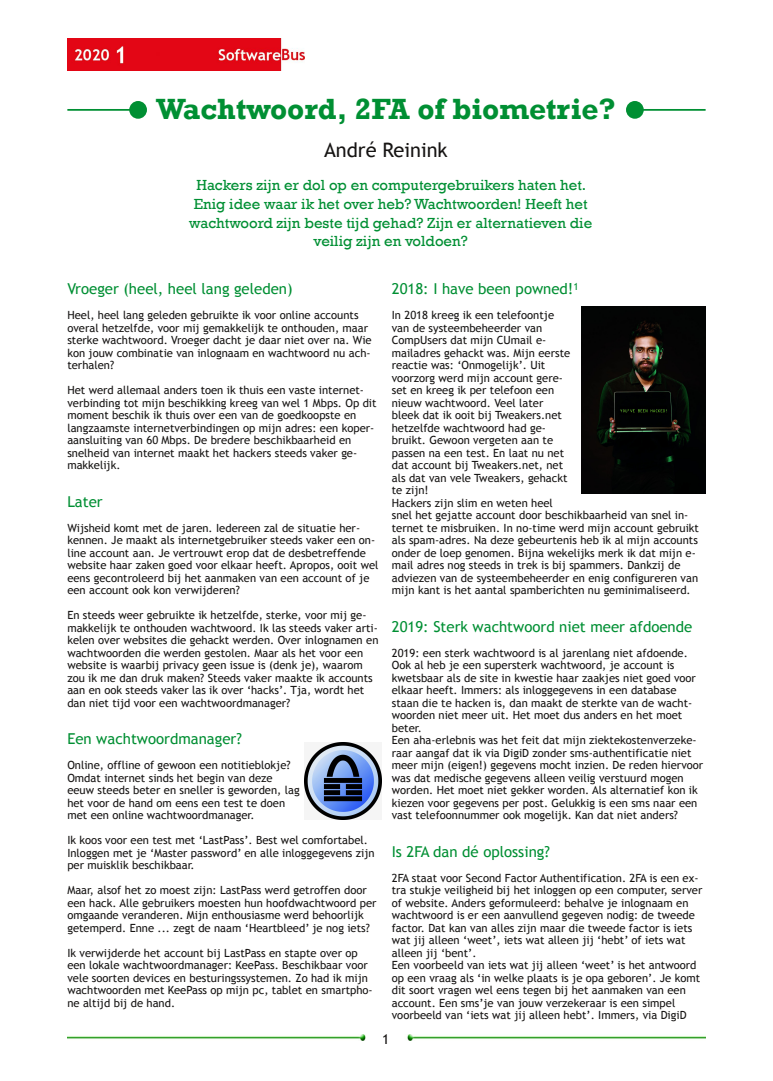
<style>
.page{position:relative;width:773px;height:1081px;background:#fff}
.page>*{position:absolute;margin:0;border:0;box-sizing:border-box;transform-origin:0 0}
.t1{font:700 30px "Rockwell";color:#008f33}
.t2{font:20px "Trebuchet MS";color:#161413}
.t3{font:15px/18.8px "Rockwell";color:#008f33;text-align:center}
.t4{font:15px "Trebuchet MS";color:#008f33}
.t5{font:13.75px "Trebuchet MS";color:#161413}
.t6{font:11.25px/12.5px "Trebuchet MS";color:#161413}
</style>
<div class="page">
<img style="left:67px;top:39px;width:237px;height:32px">
<img style="left:67px;top:1035px;width:299px;height:5px">
<img style="left:407px;top:1035px;width:298px;height:5px">
<hr style="left:634px;top:109px;width:71px;height:2px;background:#008f33">
<div style="left:626px;top:101px;width:17px;height:18px;background:#008f33;border-radius:50%"></div>
<hr style="left:67px;top:109px;width:71px;height:2px;background:#008f33">
<div style="left:129px;top:101px;width:18px;height:18px;background:#008f33;border-radius:50%"></div>
<img style="left:305px;top:743px;width:76px;height:76px">
<img style="left:581px;top:306px;width:124px;height:187px">
<h1 class="t1" style="left:156px;top:91px;width:461px">Wachtwoord, 2FA of biometrie?</h1>
<h2 class="t2" style="left:324px;top:138px;width:125px">André Reinink</h2>
<h3 class="t3" style="left:189px;top:175px;width:404px">Hackers zijn er dol op en computergebruikers haten het.<br>Enig idee waar ik het over heb? Wachtwoorden! Heeft het wachtwoord zijn beste tijd gehad? Zijn er alternatieven die veilig zijn en voldoen?</h3>
<h3 class="t4" style="left:67px;top:280px;width:227px">Vroeger (heel, heel lang geleden)</h3>
<p class="t6" style="left:67px;top:309px;width:306px">Heel, heel lang geleden gebruikte ik voor online accounts overal hetzelfde, voor mij gemakkelijk te onthouden, maar sterke wachtwoord. Vroeger dacht je daar niet over na. Wie kon jouw combinatie van inlognaam en wachtwoord nu ach‐ terhalen?</p>
<p class="t6" style="left:67px;top:384px;width:311px">Het werd allemaal anders toen ik thuis een vaste internet‐ verbinding tot mijn beschikking kreeg van wel 1 Mbps. Op dit moment beschik ik thuis over een van de goedkoopste en langzaamste internetverbindingen op mijn adres: een koper‐ aansluiting van 60 Mbps. De bredere beschikbaarheid en snelheid van internet maakt het hackers steeds vaker ge‐ makkelijk.</p>
<h3 class="t4" style="left:67px;top:493px;width:37px">Later</h3>
<p class="t6" style="left:67px;top:521px;width:312px">Wijsheid komt met de jaren. Iedereen zal de situatie her‐ kennen. Je maakt als internetgebruiker steeds vaker een on‐ line account aan. Je vertrouwt erop dat de desbetreffende website haar zaken goed voor elkaar heeft. Apropos, ooit wel eens gecontroleerd bij het aanmaken van een account of je een account ook kon verwijderen?</p>
<p class="t6" style="left:67px;top:609px;width:312px">En steeds weer gebruikte ik hetzelfde, sterke, voor mij ge‐ makkelijk te onthouden wachtwoord. Ik las steeds vaker arti‐ kelen over websites die gehackt werden. Over inlognamen en wachtwoorden die werden gestolen. Maar als het voor een website is waarbij privacy geen issue is (denk je), waarom zou ik me dan druk maken? Steeds vaker maakte ik accounts aan en ook steeds vaker las ik over ‘hacks’. Tja, wordt het dan niet tijd voor een wachtwoordmanager?</p>
<h3 class="t4" style="left:67px;top:730px;width:176px">Een wachtwoordmanager?</h3>
<p class="t6" style="left:67px;top:759px;width:234px">Online, offline of gewoon een notitieblokje?<br>Omdat internet sinds het begin van deze eeuw steeds beter en sneller is geworden, lag het voor de hand om eens een test te doen met een online wachtwoordmanager.</p>
<p class="t6" style="left:67px;top:834px;width:309px">Ik koos voor een test met ‘LastPass’. Best wel comfortabel.<br>Inloggen met je ‘Master password’ en alle inloggegevens zijn per muisklik beschikbaar.</p>
<p class="t6" style="left:67px;top:884px;width:311px">Maar, alsof het zo moest zijn: LastPass werd getroffen door een hack. Alle gebruikers moesten hun hoofdwachtwoord per omgaande veranderen. Mijn enthousiasme werd behoorlijk getemperd. Enne ... zegt de naam ‘Heartbleed’ je nog iets?</p>
<p class="t6" style="left:67px;top:946px;width:307px">Ik verwijderde het account bij LastPass en stapte over op een lokale wachtwoordmanager: KeePass. Beschikbaar voor vele soorten devices en besturingssystemen. Zo had ik mijn wachtwoorden met KeePass op mijn pc, tablet en smartpho‐ ne altijd bij de hand.</p>
<h3 class="t4" style="left:392px;top:280px;width:188px">2018: I have been powned!<sup>1</sup></h3>
<p class="t6" style="left:392px;top:309px;width:309px">In 2018 kreeg ik een telefoontje<br>van de systeembeheerder van<br>CompUsers dat mijn CUmail e‐<br>mailadres gehackt was. Mijn eerste<br>reactie was: ‘Onmogelijk’. Uit<br>voorzorg werd mijn account gere‐<br>set en kreeg ik per telefoon een<br>nieuw wachtwoord. Veel later<br>bleek dat ik ooit bij Tweakers.net<br>hetzelfde wachtwoord had ge‐<br>bruikt. Gewoon vergeten aan te<br>passen na een test. En laat nu net<br>dat account bij Tweakers.net, net<br>als dat van vele Tweakers, gehackt<br>te zijn!<br>Hackers zijn slim en weten heel<br>snel het gejatte account door beschikbaarheid van snel in‐ ternet te misbruiken. In no‐time werd mijn account gebruikt als spam‐adres. Na deze gebeurtenis heb ik al mijn accounts onder de loep genomen. Bijna wekelijks merk ik dat mijn e‐ mail adres nog steeds in trek is bij spammers. Dankzij de adviezen van de systeembeheerder en enig configureren van mijn kant is het aantal spamberichten nu geminimaliseerd.</p>
<h3 class="t4" style="left:392px;top:618px;width:302px">2019: Sterk wachtwoord niet meer afdoende</h3>
<p class="t6" style="left:392px;top:646px;width:313px">2019: een sterk wachtwoord is al jarenlang niet afdoende.<br>Ook al heb je een supersterk wachtwoord, je account is kwetsbaar als de site in kwestie haar zaakjes niet goed voor elkaar heeft. Immers: als inloggegevens in een database staan die te hacken is, dan maakt de sterkte van de wacht‐ woorden niet meer uit. Het moet dus anders en het moet beter.<br>Een aha‐erlebnis was het feit dat mijn ziektekostenverzeke‐ raar aangaf dat ik via DigiD zonder sms‐authentificatie niet meer mijn (eigen!) gegevens mocht inzien. De reden hiervoor was dat medische gegevens alleen veilig verstuurd mogen worden. Het moet niet gekker worden. Als alternatief kon ik kiezen voor gegevens per post. Gelukkig is een sms naar een vast telefoonnummer ook mogelijk. Kan dat niet anders?</p>
<h3 class="t4" style="left:392px;top:843px;width:159px">Is 2FA dan dé oplossing?</h3>
<p class="t6" style="left:392px;top:871px;width:312px">2FA staat voor Second Factor Authentification. 2FA is een ex‐ tra stukje veiligheid bij het inloggen op een computer, server of website. Anders geformuleerd: behalve je inlognaam en wachtwoord is er een aanvullend gegeven nodig: de tweede factor. Dat kan van alles zijn maar die tweede factor is iets wat jij alleen ‘weet’, iets wat alleen jij ‘hebt’ of iets wat alleen jij ‘bent’.<br>Een voorbeeld van iets wat jij alleen ‘weet’ is het antwoord op een vraag als ‘in welke plaats is je opa geboren’. Je komt dit soort vragen wel eens tegen bij het aanmaken van een account. Een sms’je van jouw verzekeraar is een simpel voorbeeld van ‘iets wat jij alleen hebt’. Immers, via DigiD</p>
<p class="t5" style="left:382px;top:1031px;width:9px">1</p>
</div>
